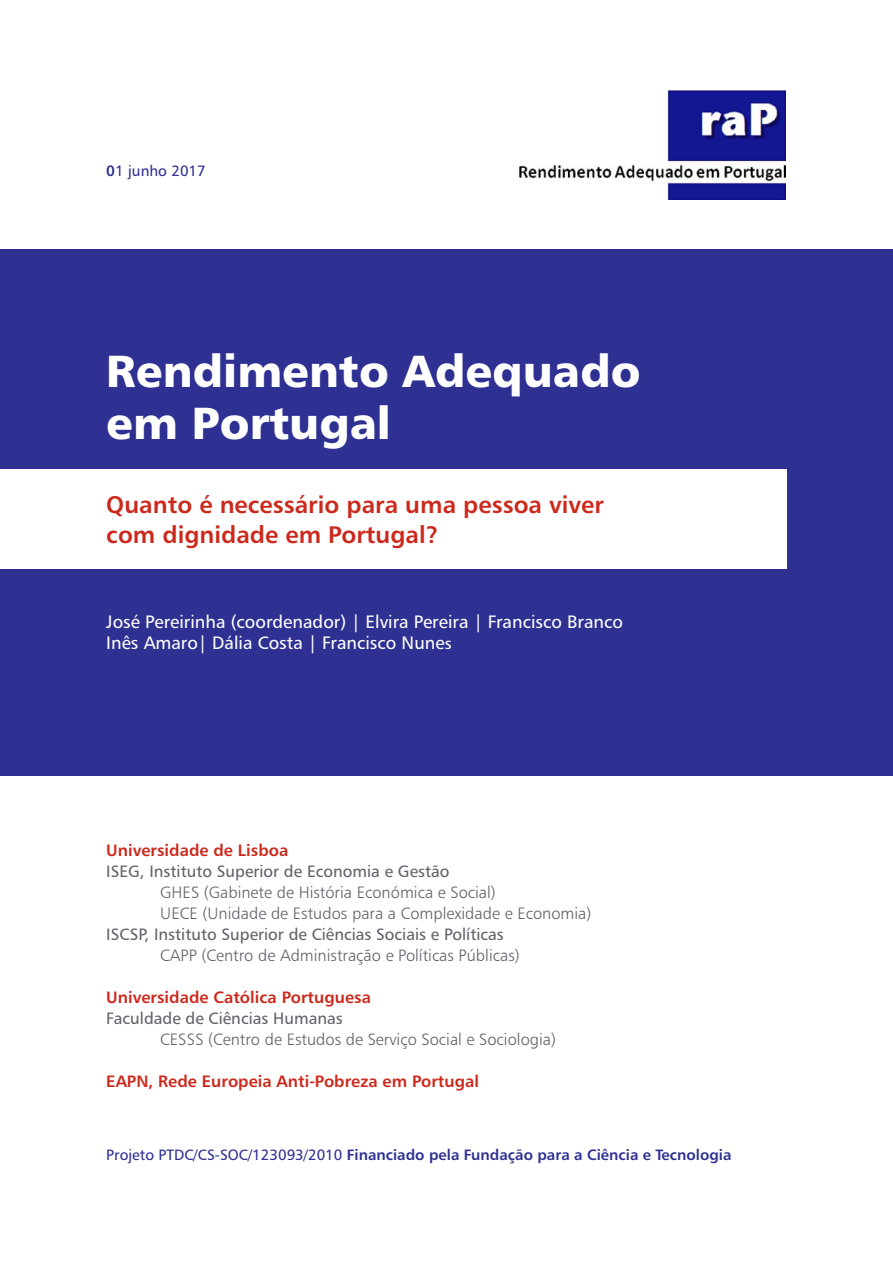
<style>
.page{position:relative;width:893px;height:1263px;background:#fff}
.page>*{position:absolute;margin:0;border:0;box-sizing:border-box;transform-origin:0 0}
.t1{font:45px/52.5px "Humanist 777 BT Black B";color:#fff}
.t2{font:24px/30px "Humanist 777 BT Bold B";color:#cc291c}
.t3{font:18px/21px "Humanist 777 BT Roman B";color:#fff}
.t4{font:16.5px/21px "Humanist 777 BT Light B";color:#61616b}
.t5{font:16.5px "Humanist 777 BT Roman B";color:#61616b}
.t6{font:16.5px "Humanist 777 BT Bold B";color:#cc291c}
.t7{font:15px "Humanist 777 BT Bold B";color:#2e3092}
.t8{font:15px "Humanist 777 BT Roman B";color:#2e3092}
.s1{font-family:"Humanist 777 BT Bold B"}
.s2{font-size:16.5px}
.s3{font-family:"Humanist 777 BT Roman B"}
</style>
<div class="page">
<div style="left:0;top:249px;width:893px;height:527px;background:#2e3092"></div>
<div style="left:0;top:469px;width:787px;height:99px;background:#fff"></div>
<img style="left:519px;top:91px;width:266px;height:109px">
<p class="t8" style="left:106px;top:161px;width:101px"><span class="s1">0</span>1 junho 2017</p>
<h1 class="t1" style="left:106px;top:343px;width:536px">Rendimento Adequado em Portugal</h1>
<h2 class="t2" style="left:106px;top:489px;width:499px">Quanto é necessário para uma pessoa viver com dignidade em Portugal?</h2>
<p class="t3" style="left:106px;top:611px;width:518px">José Pereirinha (coordenador) | Elvira Pereira | Francisco Branco<br>Inês Amaro| Dália Costa | Francisco Nune<span class="s2">s</span></p>
<p class="t6" style="left:106px;top:840px;width:184px">Universidade de Lisboa</p>
<p class="t5" style="left:106px;top:861px;width:345px">ISEG, Instituto Superior de Economia e Gestão</p>
<p class="t4" style="left:160px;top:881px;width:433px">GHES (Gabinete de História Económica e Social)<br>UECE (Unidade de Estudos para a Complexidade e Economia)</p>
<p class="t5" style="left:106px;top:924px;width:399px">ISCSP, Instituto Superior de Ciências Sociais e Políticas</p>
<p class="t4" style="left:160px;top:944px;width:361px">CAPP (Centro de Administração e Políticas Públicas)</p>
<p class="t6" style="left:106px;top:987px;width:266px">Universidade Católica Portuguesa</p>
<p class="t5" style="left:106px;top:1008px;width:238px">Faculdade de Ciências Humanas</p>
<p class="t4" style="left:160px;top:1028px;width:397px">CESSS (Centro de Estudos de Serviço Social e Sociologia)</p>
<p class="t6" style="left:106px;top:1071px;width:374px">EAPN, Rede Europeia Anti-Pobreza em Portugal</p>
<p class="t7" style="left:106px;top:1146px;width:627px"><span class="s3">Projeto PTDC/CS-SOC/123093/2010</span> Financiado pela Fundação para a Ciência e Tecnologia</p>
</div>
